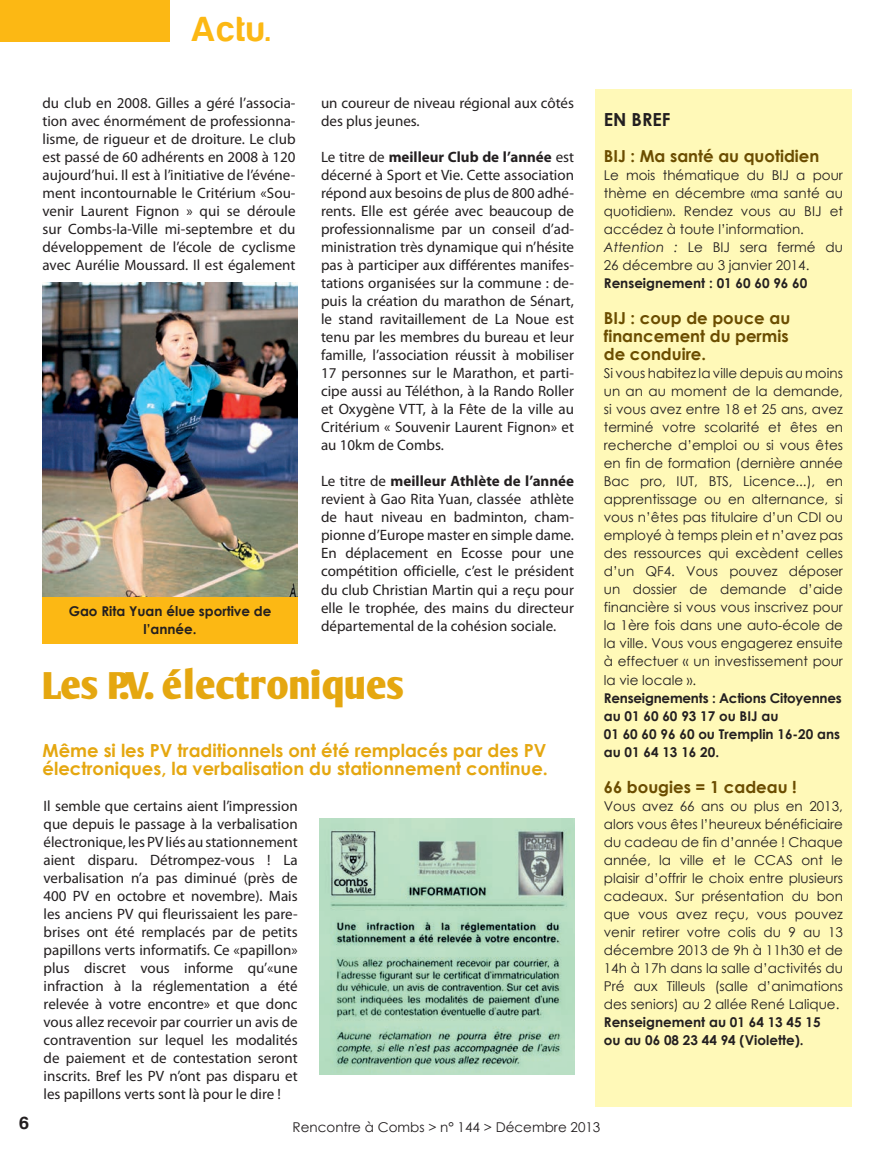
<style>
.page{position:relative;width:893px;height:1149px;background:#fff}
.page>*{position:absolute;margin:0;border:0;box-sizing:border-box;transform-origin:0 0}
.t1{font:700 37.5px "Oli Jo";color:#e5a710}
.t2{font:36px "Harabara";color:#fcb814}
.t3{font:700 18px/18px "Century Gothic";color:#e5a710}
.t4{font:700 18px "Century Gothic";color:#231f20}
.t5{font:18px "Harabara";color:#231f20}
.t6{font:700 16.5px/18px "Century Gothic";color:#6b4d00;text-align:justify}
.t7{font:15px/18px "Myriad Pro";color:#231f20;text-align:justify}
.t8{font:13.5px/18px "Century Gothic";color:#231f20;text-align:justify}
.t9{font:700 13.5px/18px "Century Gothic";color:#231f20}
.s1{font-weight:700}
.s2{font-style:italic}
</style>
<div class="page">
<div style="left:0;top:0;width:169px;height:42px;background:#fcb814"></div>
<div style="left:595px;top:89px;width:256px;height:1017px;background:#fff9b8"></div>
<img style="left:43px;top:283px;width:255px;height:313px">
<div style="left:43px;top:596px;width:255px;height:47px;background:#fcb814"></div>
<img style="left:320px;top:818px;width:255px;height:256px">
<h2 class="t2" style="left:191px;top:11px;width:80px">Actu.</h2>
<p class="t7" style="left:43px;top:94px;width:255px">du club en 2008. Gilles a géré l’associa&shy;tion avec énormément de professionna&shy;lisme, de rigueur et de droiture. Le club est passé de 60 adhérents en 2008 à 120 aujourd’hui. Il est à l’initiative de l’événe&shy;ment incontournable le Critérium «Sou&shy;venir Laurent Fignon » qui se déroule sur Combs-la-Ville mi-septembre et du développement de l’école de cyclisme avec Aurélie Moussard. Il est également</p>
<p class="t7" style="left:321px;top:94px;width:254px">un coureur de niveau régional aux côtés des plus jeunes.</p>
<p class="t7" style="left:321px;top:148px;width:255px">Le titre de <span class="s1">meilleur Club de l’année</span> est décerné à Sport et Vie. Cette association répond aux besoins de plus de 800 adhé&shy;rents. Elle est gérée avec beaucoup de professionnalisme par un conseil d’ad&shy;ministration très dynamique qui n’hésite pas à participer aux différentes manifes&shy;tations organisées sur la commune : de&shy;puis la création du marathon de Sénart, le stand ravitaillement de La Noue est tenu par les membres du bureau et leur famille, l’association réussit à mobiliser 17 personnes sur le Marathon, et parti&shy;cipe aussi au Téléthon, à la Rando Roller et Oxygène VTT, à la Fête de la ville au Critérium « Souvenir Laurent Fignon» et au 10km de Combs.</p>
<p class="t7" style="left:321px;top:472px;width:255px">Le titre de <span class="s1">meilleur Athlète de l’année </span>revient à Gao Rita Yuan, classée athlète de haut niveau en badminton, cham&shy;pionne d’Europe master en simple dame.<br>En déplacement en Ecosse pour une compétition officielle, c’est le président du club Christian Martin qui a reçu pour elle le trophée, des mains du directeur départemental de la cohésion sociale.</p>
<h1 class="t1" style="left:43px;top:663px;width:363px">Les P.V. électroniques</h1>
<p class="t9" style="left:69px;top:601px;width:204px;text-align:center">Gao Rita Yuan élue sportive de l’année.</p>
<p class="t3" style="left:43px;top:740px;width:507px">Même si les PV traditionnels ont été remplacés par des PV électroniques, la verbalisation du stationnement continue.</p>
<p class="t7" style="left:44px;top:796px;width:256px">Il semble que certains aient l’impression que depuis le passage à la verbalisation électronique, les PV liés au stationnement aient disparu. Détrompez-vous ! La verbalisation n’a pas diminué (près de 400 PV en octobre et novembre). Mais les anciens PV qui fleurissaient les pare&shy;brises ont été remplacés par de petits papillons verts informatifs. Ce «papillon» plus discret vous informe qu’«une infraction à la réglementation a été relevée à votre encontre» et que donc vous allez recevoir par courrier un avis de contravention sur lequel les modalités de paiement et de contestation seront inscrits. Bref les PV n’ont pas disparu et les papillons verts sont là pour le dire !</p>
<p class="t4" style="left:604px;top:106px;width:68px">EN BREF</p>
<p class="t6" style="left:604px;top:146px;width:217px">BIJ : Ma santé au quotidien</p>
<p class="t8" style="left:604px;top:166px;width:241px;text-align:left">Le mois thématique du BIJ a pour thème en décembre «ma santé au quotidien». Rendez vous au BIJ et accédez à toute l’information.<br><span class="s2">Attention :</span> Le BIJ sera fermé du<br>26 décembre au 3 janvier 2014.</p>
<p class="t9" style="left:604px;top:273px;width:205px">Renseignement : 01 60 60 96 60</p>
<p class="t6" style="left:604px;top:308px;width:188px">BIJ : coup de pouce au financement du permis de conduire.</p>
<p class="t8" style="left:604px;top:364px;width:241px">Si vous habitez la ville depuis au moins un an au moment de la demande, si vous avez entre 18 et 25 ans, avez terminé votre scolarité et êtes en recherche d’emploi ou si vous êtes en fin de formation (dernière année Bac pro, IUT, BTS, Licence...), en apprentissage ou en alternance, si vous n’êtes pas titulaire d’un CDI ou employé à temps plein et n’avez pas des ressources qui excèdent celles d’un QF4. Vous pouvez déposer un dossier de demande d’aide financière si vous vous inscrivez pour la 1ère fois dans une auto-école de la ville. Vous vous engagerez ensuite à effectuer « un investissement pour la vie locale ».</p>
<p class="t9" style="left:604px;top:687px;width:240px">Renseignements : Actions Citoyennes au 01 60 60 93 17 ou BIJ au<br>01 60 60 96 60 ou Tremplin 16-20 ans au 01 64 13 16 20.</p>
<p class="t6" style="left:604px;top:776px;width:195px">66 bougies = 1 cadeau !</p>
<p class="t8" style="left:604px;top:796px;width:241px">Vous avez 66 ans ou plus en 2013, alors vous êtes l’heureux bénéficiaire du cadeau de fin d’année ! Chaque année, la ville et le CCAS ont le plaisir d’offrir le choix entre plusieurs cadeaux. Sur présentation du bon que vous avez reçu, vous pouvez venir retirer votre colis du 9 au 13 décembre 2013 de 9h à 11h30 et de 14h à 17h dans la salle d’activités du Pré aux Tilleuls (salle d’animations des seniors) au 2 allée René Lalique.</p>
<p class="t9" style="left:604px;top:1011px;width:218px">Renseignement au 01 64 13 45 15 ou au 06 08 23 44 94 (Violette).</p>
<p class="t5" style="left:20px;top:1113px;width:11px">6</p>
<p class="t8" style="left:293px;top:1117px;width:309px">Rencontre à Combs &gt; n° 144 &gt; Décembre 2013</p>
</div>
